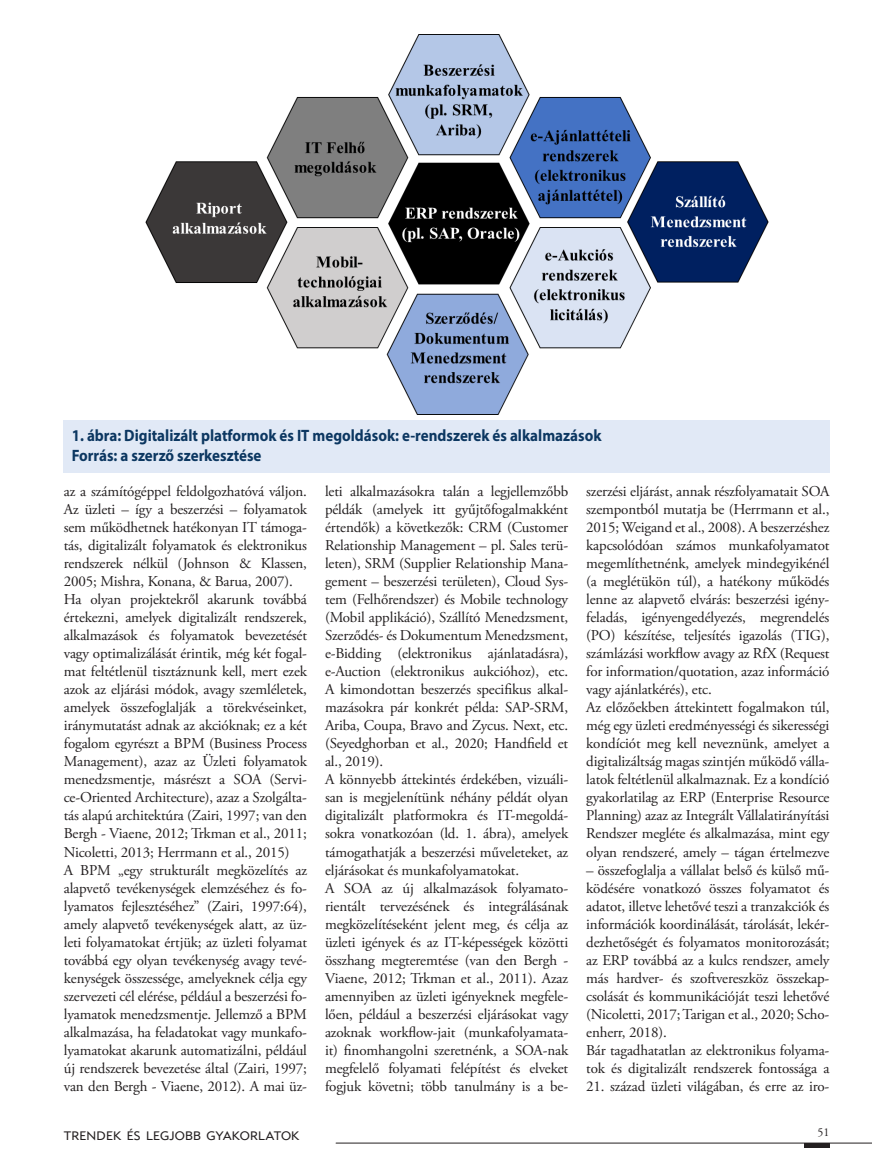
<style>
.page{position:relative;width:872px;height:1161px;background:#fff}
.page>*{position:absolute;margin:0;border:0;box-sizing:border-box;transform-origin:0 0}
.t1{font:700 16.5px "Myriad Pro";color:#0c3761;scale:.91 1}
.Cikk_bekezdés_HU{font:15px/18px "Adobe Garamond Pro";letter-spacing:-.01em;color:#231f20;text-align:justify}
.t2{font:13.2px "Opel Sans";letter-spacing:.015em;color:#231f20}
.t3{font:12px "Adobe Garamond Pro";color:#231f20}
</style>
<div class="page">
<hr style="left:336px;top:1143px;width:536px;height:1px;background:#231f20">
<hr style="left:804px;top:1143px;width:25px;height:4px;background:#231f20">
<img style="left:146px;top:34px;width:623px;height:381px">
<div style="left:63px;top:420px;width:767px;height:53px;background:#e1e9f6"></div>
<p class="t1" style="left:72px;top:425px;width:583px">1. ábra: Digitalizált platformok és IT megoldások: e-rendszerek és alkalmazások</p>
<p class="t1" style="left:72px;top:445px;width:210px">Forrás: a szerző szerkesztése</p>
<p class="Cikk_bekezdés_HU" style="left:64px;top:483px;width:245px;text-align:left">az a számítógéppel feldolgozhatóvá váljon.<br>Az üzleti – így a beszerzési – folyamatok sem működhetnek hatékonyan IT támoga&shy;tás, digitalizált folyamatok és elektronikus rendszerek nélkül (Johnson &amp; Klassen, 2005; Mishra, Konana, &amp; Barua, 2007).</p>
<p class="Cikk_bekezdés_HU" style="left:64px;top:591px;width:245px">Ha olyan projektekről akarunk továbbá értekezni, amelyek digitalizált rendszerek, alkalmazások és folyamatok bevezetését vagy optimalizálását érintik, még két fogal&shy;mat feltétlenül tisztáznunk kell, mert ezek azok az eljárási módok, avagy szemléletek, amelyek összefoglalják a törekvéseinket, iránymutatást adnak az akcióknak; ez a két fogalom egyrészt a BPM (Business Process Management), azaz az Üzleti folyamatok menedzsmentje, másrészt a SOA (Servi&shy;ce-Oriented Architecture), azaz a Szolgálta&shy;tás alapú architektúra (Zairi, 1997; van den Bergh - Viaene, 2012; Trkman et al., 2011; Nicoletti, 2013; Herrmann et al., 2015)</p>
<p class="Cikk_bekezdés_HU" style="left:64px;top:861px;width:245px">A BPM „egy strukturált megközelítés az alapvető tevékenységek elemzéséhez és fo&shy;lyamatos fejlesztéséhez” (Zairi, 1997:64), amely alapvető tevékenységek alatt, az üz&shy;leti folyamatokat értjük; az üzleti folyamat továbbá egy olyan tevékenység avagy tevé&shy;kenységek összessége, amelyeknek célja egy szervezeti cél elérése, például a beszerzési fo&shy;lyamatok menedzsmentje. Jellemző a BPM alkalmazása, ha feladatokat vagy munkafo&shy;lyamatokat akarunk automatizálni, például új rendszerek bevezetése által (Zairi, 1997; van den Bergh - Viaene, 2012). A mai üz-</p>
<p class="Cikk_bekezdés_HU" style="left:325px;top:483px;width:245px;text-align:left">leti alkalmazásokra talán a legjellemzőbb példák (amelyek itt gyűjtőfogalmakként értendők) a következők: CRM (Customer Relationship Management – pl. Sales terü&shy;leten), SRM (Supplier Relationship Mana&shy;gement – beszerzési területen), Cloud Sys&shy;tem (Felhőrendszer) és Mobile technology (Mobil applikáció), Szállító Menedzsment, Szerződés- és Dokumentum Menedzsment, e-Bidding (elektronikus ajánlatadásra), e-Auction (elektronikus aukcióhoz), etc.<br>A kimondottan beszerzés specifikus alkal&shy;mazásokra pár konkrét példa: SAP-SRM, Ariba, Coupa, Bravo and Zycus. Next, etc. (Seyedghorban et al., 2020; Handfield et al., 2019).</p>
<p class="Cikk_bekezdés_HU" style="left:325px;top:771px;width:245px">A könnyebb áttekintés érdekében, vizuáli&shy;san is megjelenítünk néhány példát olyan digitalizált platformokra és IT-megoldá&shy;sokra vonatkozóan (ld. 1. ábra), amelyek támogathatják a beszerzési műveleteket, az eljárásokat és munkafolyamatokat.</p>
<p class="Cikk_bekezdés_HU" style="left:325px;top:879px;width:245px">A SOA az új alkalmazások folyamato&shy;rientált tervezésének és integrálásának megközelítéseként jelent meg, és célja az üzleti igények és az IT-képességek közötti összhang megteremtése (van den Bergh - Viaene, 2012; Trkman et al., 2011). Azaz amennyiben az üzleti igényeknek megfele&shy;lően, például a beszerzési eljárásokat vagy azoknak workflow-jait (munkafolyamata&shy;it) finomhangolni szeretnénk, a SOA-nak megfelelő folyamati felépítést és elveket fogjuk követni; több tanulmány is a be-</p>
<p class="Cikk_bekezdés_HU" style="left:586px;top:483px;width:245px">szerzési eljárást, annak részfolyamatait SOA szempontból mutatja be (Herrmann et al., 2015; Weigand et al., 2008). A beszerzéshez kapcsolódóan számos munkafolyamatot megemlíthetnénk, amelyek mindegyikénél (a meglétükön túl), a hatékony működés lenne az alapvető elvárás: beszerzési igény&shy;feladás, igényengedélyezés, megrendelés (PO) készítése, teljesítés igazolás (TIG), számlázási workflow avagy az RfX (Request for information/quotation, azaz információ vagy ajánlatkérés), etc.</p>
<p class="Cikk_bekezdés_HU" style="left:586px;top:699px;width:245px">Az előzőekben áttekintett fogalmakon túl, még egy üzleti eredményességi és sikerességi kondíciót meg kell neveznünk, amelyet a digitalizáltság magas szintjén működő válla&shy;latok feltétlenül alkalmaznak. Ez a kondíció gyakorlatilag az ERP (Enterprise Resource Planning) azaz az Integrált Vállalatirányítási Rendszer megléte és alkalmazása, mint egy olyan rendszeré, amely – tágan értelmezve</p>
<p class="Cikk_bekezdés_HU" style="left:586px;top:861px;width:245px">– összefoglalja a vállalat belső és külső mű&shy;ködésére vonatkozó összes folyamatot és adatot, illetve lehetővé teszi a tranzakciók és információk koordinálását, tárolását, lekér&shy;dezhetőségét és folyamatos monitorozását; az ERP továbbá az a kulcs rendszer, amely más hardver- és szoftvereszköz összekap&shy;csolását és kommunikációját teszi lehetővé (Nicoletti, 2017; Tarigan et al., 2020; Scho&shy;enherr, 2018).</p>
<p class="Cikk_bekezdés_HU" style="left:586px;top:1041px;width:245px">Bár tagadhatatlan az elektronikus folyama&shy;tok és digitalizált rendszerek fontossága a</p>
<p class="Cikk_bekezdés_HU" style="left:586px;top:1077px;width:245px">21. század üzleti világában, és erre az iro-</p>
<p class="t2" style="left:64px;top:1127px;width:237px">TRENDEK ÉS LEGJOBB GYAKORLATOK</p>
<p class="t3" style="left:817px;top:1125px;width:13px">51</p>
</div>
